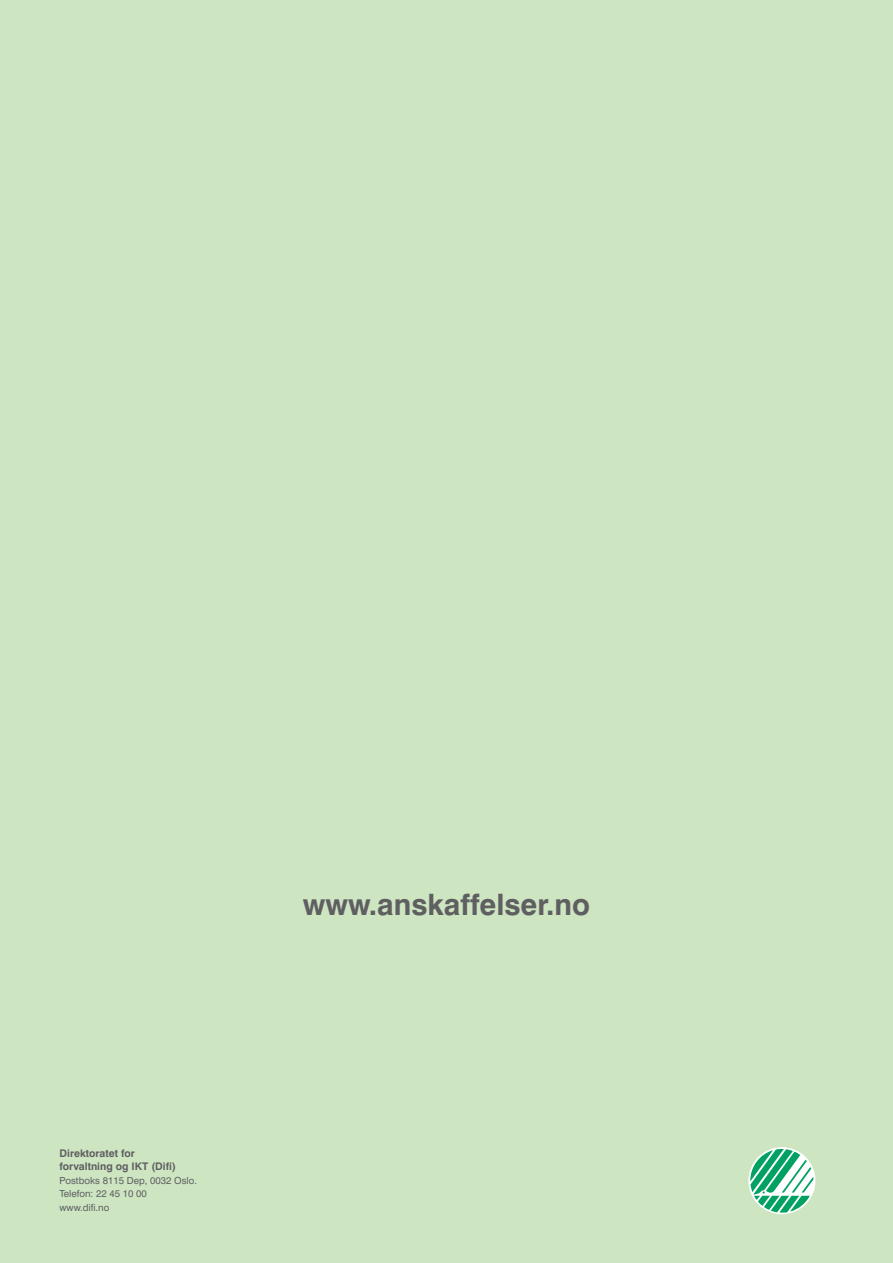
<style>
.page{position:relative;width:893px;height:1263px;background:#cde5c1}
.page>*{position:absolute;margin:0;border:0;box-sizing:border-box;transform-origin:0 0}
.t1{font:700 29.55px "Swiss 721 BT";color:#5f5f62}
.t2{font:700 10.5px "Swiss 721 BT";color:#5f5f62}
.t3{font:9.75px "Swiss 721 BT";color:#5f5f62}
</style>
<div class="page">
<svg style="left:748px;top:1147px;width:67px;height:67px"></svg>
<svg style="left:750px;top:1149px;width:63px;height:63px;background:#83d0ad"></svg>
<p class="t2" style="left:60px;top:1147px;width:77px">Direktoratet for</p>
<p class="t2" style="left:60px;top:1160px;width:118px">forvaltning og IKT (Difi)</p>
<p class="t3" style="left:60px;top:1174px;width:139px">Postboks 8115 Dep, 0032 Oslo.</p>
<p class="t3" style="left:60px;top:1188px;width:89px">Telefon: 22 45 10 00</p>
<p class="t3" style="left:60px;top:1201px;width:51px">www.difi.no</p>
<p class="t1" style="left:303px;top:887px;width:289px">www.anskaffelser.no</p>
</div>
